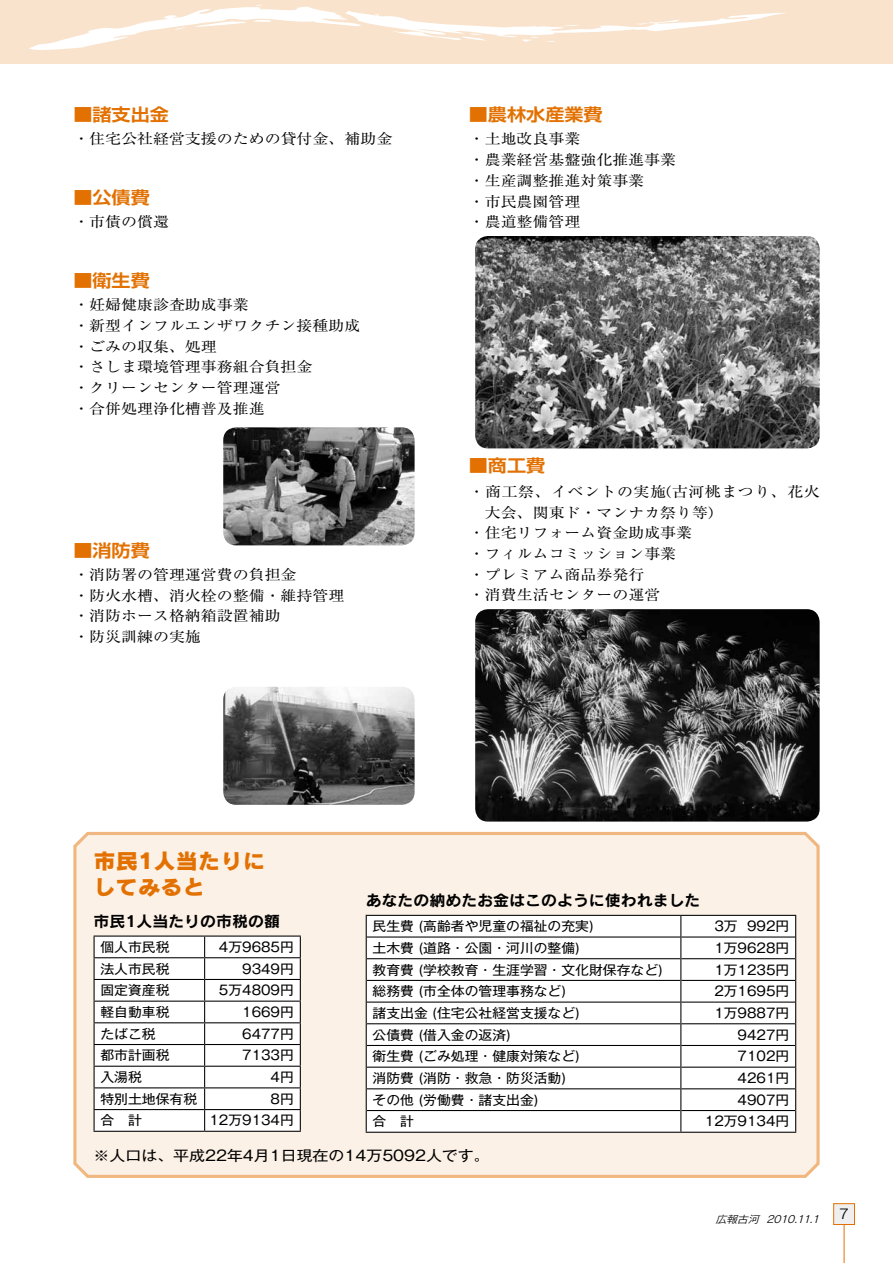
<style>
.page{position:relative;width:893px;height:1263px;background:#fff}
.page>*{position:absolute;margin:0;border:0;box-sizing:border-box;transform-origin:0 0}
.t1{font:21.15px/25.5px "Rodin Pro EB";color:#e27102;scale:1.05 1}
.t2{font:700 17.25px "Shin Go Pr 6 De";color:#e27102;scale:1.11 1}
.t3{font:15.15px "Rodin Pro B";color:#000;scale:1.05 1}
.t4{font:14.4px/20.7px "Ryumin Pr 6";color:#000;scale:1.11 1}
.t5{font:14.4px "Gothic MB101 Pr 6";color:#000;scale:1.11 1}
.t6{font:14.4px "Ryumin Pr 6";letter-spacing:.035em;color:#000;scale:1.11 1}
.t7{font:13.35px "Rodin Pro M";color:#000;scale:1.11 1}
.t8{font:13.2px "Gothic MB101 Pr 6";color:#000;scale:1.05 1}
.t9{font:italic 10.05px "Rodin Pro M";color:#000;scale:1.11 1}
.s1{font-family:"DFPHS Mincho CID W3"}
</style>
<div class="page">
<hr style="left:844px;top:1214px;width:1px;height:49px;background:#e27102">
<div style="left:834px;top:1204px;width:20px;height:20px;background:#efefef"></div>
<div style="left:833px;top:1203px;width:22px;height:22px;border:1px solid #e27102"></div>
<div style="left:0;top:0;width:893px;height:64px;background:#f9e3cc"></div>
<svg style="left:73px;top:831px;width:747px;height:347px;background:#faede0"></svg>
<svg style="left:29px;top:5px;width:757px;height:45px"></svg>
<svg style="left:367px;top:916px;width:428px;height:216px"></svg>
<hr style="left:367px;top:936px;width:313px;height:1px;background:#000">
<hr style="left:681px;top:936px;width:114px;height:1px;background:#000">
<hr style="left:367px;top:958px;width:313px;height:1px;background:#000">
<hr style="left:681px;top:958px;width:114px;height:1px;background:#000">
<hr style="left:367px;top:980px;width:313px;height:1px;background:#000">
<hr style="left:681px;top:980px;width:114px;height:1px;background:#000">
<hr style="left:367px;top:1001px;width:313px;height:2px;background:#000">
<hr style="left:681px;top:1001px;width:114px;height:2px;background:#000">
<hr style="left:367px;top:1023px;width:313px;height:1px;background:#000">
<hr style="left:681px;top:1023px;width:114px;height:1px;background:#000">
<hr style="left:367px;top:1045px;width:313px;height:1px;background:#000">
<hr style="left:681px;top:1045px;width:114px;height:1px;background:#000">
<hr style="left:367px;top:1067px;width:313px;height:1px;background:#000">
<hr style="left:681px;top:1067px;width:114px;height:1px;background:#000">
<hr style="left:367px;top:1088px;width:313px;height:1px;background:#000">
<hr style="left:681px;top:1088px;width:114px;height:1px;background:#000">
<hr style="left:367px;top:1110px;width:313px;height:1px;background:#000">
<hr style="left:681px;top:1110px;width:114px;height:1px;background:#000">
<hr style="left:366px;top:915px;width:315px;height:1px;background:#000">
<hr style="left:681px;top:915px;width:115px;height:1px;background:#000">
<svg style="left:366px;top:916px;width:1px;height:216px"></svg>
<svg style="left:680px;top:916px;width:1px;height:216px"></svg>
<svg style="left:795px;top:916px;width:1px;height:216px"></svg>
<hr style="left:366px;top:1132px;width:315px;height:1px;background:#000">
<hr style="left:681px;top:1132px;width:115px;height:1px;background:#000">
<hr style="left:94px;top:935px;width:111px;height:1px;background:#000">
<hr style="left:205px;top:935px;width:96px;height:1px;background:#000">
<svg style="left:94px;top:936px;width:207px;height:195px"></svg>
<hr style="left:94px;top:1131px;width:111px;height:1px;background:#000">
<hr style="left:205px;top:1131px;width:96px;height:1px;background:#000">
<img style="left:223px;top:687px;width:192px;height:118px">
<img style="left:475px;top:236px;width:345px;height:212px">
<img style="left:223px;top:427px;width:192px;height:118px">
<img style="left:475px;top:609px;width:345px;height:212px">
<h2 class="t2" style="left:73px;top:101px;width:88px">■諸支出金</h2>
<p class="t4" style="left:73px;top:128px;width:289px">・住宅公社経営支援のための貸付金、補助金</p>
<h2 class="t2" style="left:73px;top:184px;width:70px">■公債費</h2>
<p class="t4" style="left:73px;top:211px;width:88px">・市債の償還</p>
<h2 class="t2" style="left:73px;top:267px;width:70px">■衛生費</h2>
<p class="t4" style="left:73px;top:294px;width:260px">・妊婦健康診査助成事業<br>・新型インフルエンザワクチン接種助成・ごみの収集、処理<br>・さしま環境管理事務組合負担金<br>・クリーンセンター管理運営<br>・合併処理浄化槽普及推進</p>
<h2 class="t2" style="left:73px;top:536px;width:70px">■消防費</h2>
<p class="t4" style="left:73px;top:563px;width:246px">・消防署の管理運営費の負担金<br>・防火水槽、消火栓の整備・維持管理・消防ホース格納箱設置補助<br>・防災訓練の実施</p>
<h2 class="t2" style="left:469px;top:101px;width:122px">■農林水産業費</h2>
<p class="t4" style="left:469px;top:128px;width:188px">・土地改良事業<br>・農業経営基盤強化推進事業・生産調整推進対策事業<br>・市民農園管理<br>・農道整備管理</p>
<h2 class="t2" style="left:469px;top:452px;width:70px">■商工費</h2>
<p class="t6" style="left:469px;top:480px;width:318px">・商工祭、イベントの実施<span class="s1">(</span>古河桃まつり、花火</p>
<p class="t4" style="left:485px;top:501px;width:207px">大会、関東ド・マンナカ祭り等<span class="s1">)</span></p>
<p class="t4" style="left:469px;top:522px;width:203px">・住宅リフォーム資金助成事業</p>
<p class="t4" style="left:469px;top:542px;width:188px">・フィルムコミッション事業</p>
<p class="t4" style="left:469px;top:563px;width:160px">・プレミアム商品券発行</p>
<p class="t4" style="left:469px;top:584px;width:174px">・消費生活センターの運営</p>
<h1 class="t1" style="left:94px;top:847px;width:165px">市民1人当たりにしてみると</h1>
<p class="t3" style="left:94px;top:911px;width:179px">市民1人当たりの市税の額</p>
<p class="t8" style="left:100px;top:936px;width:67px">個人市民税</p>
<p class="t8" style="left:219px;top:936px;width:73px">4万9685円</p>
<p class="t8" style="left:100px;top:957px;width:67px">法人市民税</p>
<p class="t8" style="left:242px;top:957px;width:51px">9349円</p>
<p class="t8" style="left:100px;top:979px;width:67px">固定資産税</p>
<p class="t8" style="left:219px;top:979px;width:73px">5万4809円</p>
<p class="t8" style="left:100px;top:1001px;width:67px">軽自動車税</p>
<p class="t8" style="left:242px;top:1001px;width:51px">1669円</p>
<p class="t8" style="left:100px;top:1023px;width:54px">たばこ税</p>
<p class="t8" style="left:242px;top:1023px;width:51px">6477円</p>
<p class="t8" style="left:100px;top:1044px;width:67px">都市計画税</p>
<p class="t8" style="left:242px;top:1044px;width:51px">7133円</p>
<p class="t8" style="left:100px;top:1066px;width:41px">入湯税</p>
<p class="t8" style="left:271px;top:1066px;width:24px">4円</p>
<p class="t8" style="left:100px;top:1088px;width:94px">特別土地保有税</p>
<p class="t8" style="left:271px;top:1088px;width:24px">8円</p>
<p class="t8" style="left:100px;top:1109px;width:41px">合　計</p>
<p class="t8" style="left:209px;top:1109px;width:82px">12万9134円</p>
<p class="t3" style="left:366px;top:890px;width:320px">あなたの納めたお金はこのように使われました</p>
<p class="t8" style="left:373px;top:915px;width:212px">民生費 (高齢者や児童の福祉の充実)</p>
<p class="t8" style="left:714px;top:915px;width:73px">3万 992円</p>
<p class="t8" style="left:373px;top:937px;width:199px">土木費 (道路・公園・河川の整備)</p>
<p class="t8" style="left:714px;top:937px;width:73px">1万9628円</p>
<p class="t8" style="left:373px;top:958px;width:278px">教育費 (学校教育・生涯学習・文化財保存など)</p>
<p class="t8" style="left:714px;top:958px;width:73px">1万1235円</p>
<p class="t8" style="left:373px;top:980px;width:186px">総務費 (市全体の管理事務など)</p>
<p class="t8" style="left:714px;top:980px;width:73px">2万1695円</p>
<p class="t8" style="left:373px;top:1002px;width:199px">諸支出金 (住宅公社経営支援など)</p>
<p class="t8" style="left:714px;top:1002px;width:73px">1万9887円</p>
<p class="t8" style="left:373px;top:1024px;width:133px">公債費 (借入金の返済)</p>
<p class="t8" style="left:738px;top:1024px;width:51px">9427円</p>
<p class="t8" style="left:373px;top:1045px;width:199px">衛生費 (ごみ処理・健康対策など)</p>
<p class="t8" style="left:738px;top:1045px;width:51px">7102円</p>
<p class="t8" style="left:373px;top:1067px;width:186px">消防費 (消防・救急・防災活動)</p>
<p class="t8" style="left:738px;top:1067px;width:51px">4261円</p>
<p class="t8" style="left:373px;top:1089px;width:159px">その他 (労働費・諸支出金)</p>
<p class="t8" style="left:738px;top:1089px;width:51px">4907円</p>
<p class="t8" style="left:373px;top:1110px;width:41px">合　計</p>
<p class="t8" style="left:705px;top:1110px;width:82px">12万9134円</p>
<p class="t5" style="left:94px;top:1143px;width:358px">※人口は、平成22年4月1日現在の14万5092人です。</p>
<p class="t9" style="left:715px;top:1212px;width:98px">広報古河 2010.11.1</p>
<p class="t7" style="left:839px;top:1205px;width:11px">7</p>
</div>
